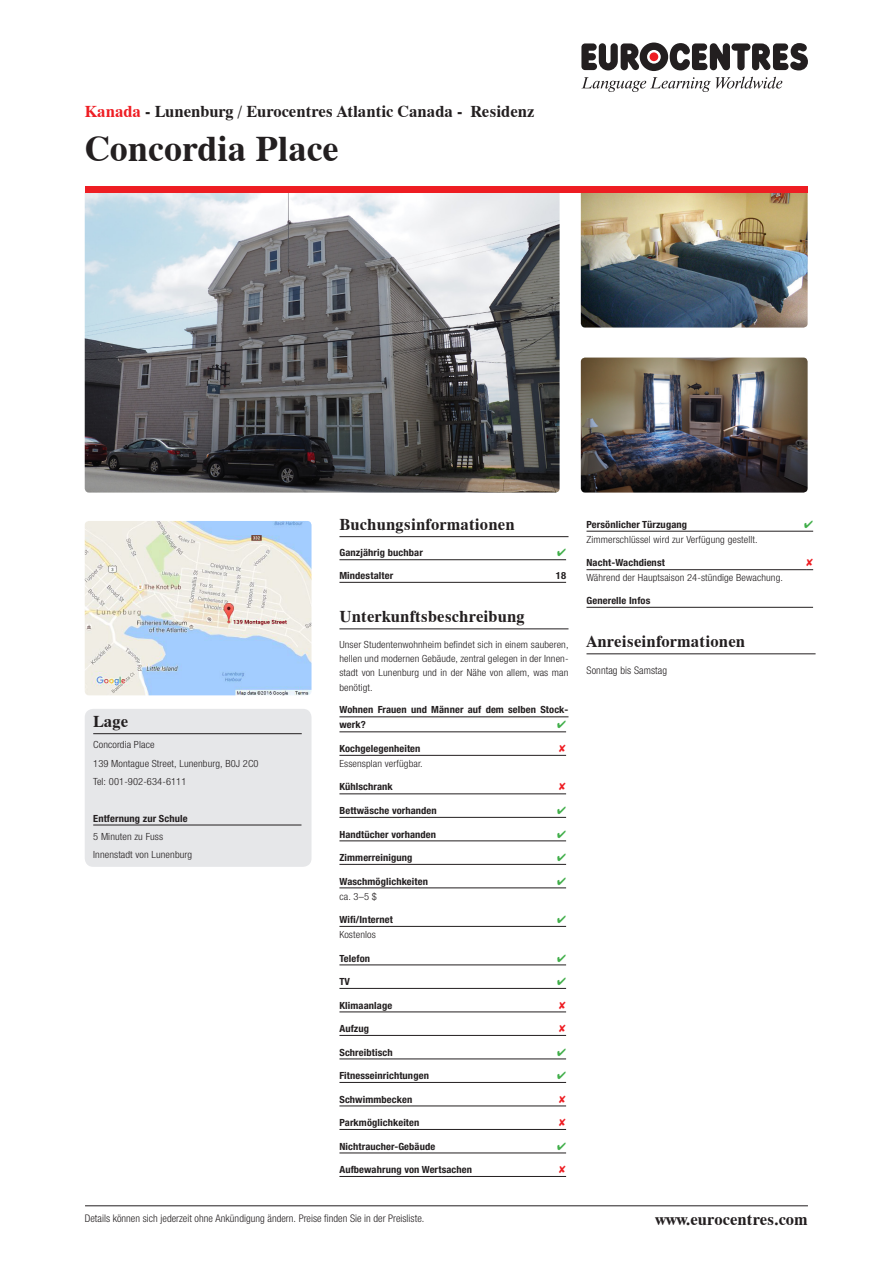
<style>
.page{position:relative;width:893px;height:1263px;background:#fff}
.page>*{position:absolute;margin:0;border:0;box-sizing:border-box;transform-origin:0 0}
.Residence_Title{font:700 36px "Dutch 801 BTWGL4";color:#231f20}
.Pagina_Right{font:700 16.5px "Dutch 801 BTWGL4";letter-spacing:.01em;color:#231f20}
.Pagina_Right-2{font:300 condensed 10.5px "Helvetica Neue LTW1 G";letter-spacing:.005em;color:#231f20}
.Residence_Informatio{font:300 condensed 10.5px "Helvetica Neue LTW1 G";letter-spacing:.01em;color:#231f20}
.Residence_Informatio-2{font:700 condensed 9.9px/15px "Helvetica Neue LTW1 G";letter-spacing:.01em;color:#231f20;scale:1.06 1}
.Residence_Informatio-3{font:300 condensed 9.9px/14.4px "Helvetica Neue LTW1 G";letter-spacing:.01em;color:#231f20;text-align:justify;scale:1.06 1}
.Location{font:300 condensed 9.9px "Helvetica Neue LTW1 G";letter-spacing:.01em;color:#231f20;scale:1.06 1}
.Location-2{font:700 condensed 9.9px "Helvetica Neue LTW1 G";letter-spacing:.01em;color:#231f20;scale:1.06 1}
.s1{color:#ee1d23}
</style>
<div class="page">
<svg style="left:581px;top:77px;width:201px;height:15px"></svg>
<svg style="left:581px;top:43px;width:227px;height:28px"></svg>
<hr style="left:85px;top:1205px;width:723px;height:1px;background:#231f20">
<img style="left:581px;top:193px;width:227px;height:135px">
<img style="left:581px;top:358px;width:227px;height:135px">
<div style="left:85px;top:709px;width:226px;height:158px;background:#e6e7e9;border-radius:9px"></div>
<hr style="left:93px;top:733px;width:209px;height:1px;background:#231f20">
<hr style="left:93px;top:825px;width:208px;height:1px;background:#231f20">
<img style="left:85px;top:193px;width:475px;height:300px">
<hr style="left:339px;top:536px;width:229px;height:1px;background:#231f20">
<hr style="left:339px;top:559px;width:227px;height:1px;background:#231f20">
<hr style="left:339px;top:582px;width:227px;height:1px;background:#231f20">
<hr style="left:339px;top:629px;width:229px;height:1px;background:#231f20">
<hr style="left:339px;top:716px;width:229px;height:1px;background:#231f20">
<hr style="left:339px;top:731px;width:227px;height:1px;background:#231f20">
<hr style="left:339px;top:755px;width:220px;height:1px;background:#231f20">
<hr style="left:339px;top:794px;width:220px;height:1px;background:#231f20">
<hr style="left:339px;top:817px;width:227px;height:1px;background:#231f20">
<hr style="left:339px;top:841px;width:227px;height:1px;background:#231f20">
<hr style="left:339px;top:864px;width:227px;height:1px;background:#231f20">
<hr style="left:339px;top:888px;width:227px;height:1px;background:#231f20">
<hr style="left:339px;top:926px;width:227px;height:1px;background:#231f20">
<hr style="left:339px;top:965px;width:227px;height:1px;background:#231f20">
<hr style="left:339px;top:988px;width:227px;height:1px;background:#231f20">
<hr style="left:339px;top:1012px;width:220px;height:1px;background:#231f20">
<hr style="left:339px;top:1035px;width:220px;height:1px;background:#231f20">
<hr style="left:339px;top:1059px;width:227px;height:1px;background:#231f20">
<hr style="left:339px;top:1082px;width:227px;height:1px;background:#231f20">
<hr style="left:339px;top:1106px;width:220px;height:1px;background:#231f20">
<hr style="left:339px;top:1129px;width:220px;height:1px;background:#231f20">
<hr style="left:339px;top:1153px;width:227px;height:1px;background:#231f20">
<hr style="left:339px;top:1176px;width:220px;height:1px;background:#231f20">
<hr style="left:586px;top:531px;width:227px;height:1px;background:#231f20">
<hr style="left:586px;top:569px;width:220px;height:1px;background:#231f20">
<hr style="left:586px;top:607px;width:227px;height:1px;background:#231f20">
<hr style="left:586px;top:654px;width:230px;height:1px;background:#231f20">
<div style="left:85px;top:186px;width:723px;height:7px;background:#ee1d23"></div>
<img style="left:85px;top:521px;width:226px;height:174px">
<svg style="left:559px;top:754px;width:7px;height:2px"></svg>
<svg style="left:559px;top:793px;width:7px;height:2px"></svg>
<svg style="left:559px;top:1011px;width:7px;height:2px"></svg>
<svg style="left:559px;top:1034px;width:7px;height:2px"></svg>
<svg style="left:559px;top:1105px;width:7px;height:2px"></svg>
<p class="Pagina_Right" style="left:85px;top:100px;width:451px"><span class="s1">Kanada</span> - Lunenburg / Eurocentres Atlantic Canada - Residenz</p>
<p class="Residence_Title" style="left:85px;top:124px;width:255px">Concordia Place</p>
<p class="Pagina_Right" style="left:93px;top:710px;width:36px">Lage</p>
<p class="Location" style="left:93px;top:739px;width:59px">Concordia Place</p>
<p class="Location" style="left:93px;top:757px;width:158px">139 Montague Street, Lunenburg, B0J 2C0</p>
<p class="Location" style="left:93px;top:776px;width:89px">Tel: 001-902-634-6111</p>
<p class="Location-2" style="left:93px;top:812px;width:91px">Entfernung zur Schule</p>
<p class="Location" style="left:93px;top:831px;width:67px">5 Minuten zu Fuss</p>
<p class="Location" style="left:93px;top:849px;width:95px">Innenstadt von Lunenburg</p>
<p class="Pagina_Right" style="left:339px;top:513px;width:177px">Buchungsinformationen</p>
<p class="Residence_Informatio-2" style="left:339px;top:545px;width:80px">Ganzjährig buchbar</p>
<p class="Residence_Informatio-2" style="left:339px;top:568px;width:52px">Mindestalter</p>
<p class="Residence_Informatio-2" style="left:556px;top:568px;width:11px">18</p>
<p class="Pagina_Right" style="left:339px;top:605px;width:187px">Unterkunftsbeschreibung</p>
<p class="Residence_Informatio-3" style="left:339px;top:637px;width:218px">Unser Studentenwohnheim befindet sich in einem sauberen, hellen und modernen Gebäude, zentral gelegen in der Innen&shy;stadt von Lunenburg und in der Nähe von allem, was man benötigt.</p>
<p class="Residence_Informatio-2" style="left:339px;top:702px;width:218px">Wohnen Frauen und Männer auf dem selben Stock&shy;werk?</p>
<p class="Residence_Informatio-2" style="left:339px;top:741px;width:78px">Kochgelegenheiten</p>
<p class="Residence_Informatio-3" style="left:339px;top:756px;width:80px">Essensplan verfügbar.</p>
<p class="Residence_Informatio-2" style="left:339px;top:779px;width:52px">Kühlschrank</p>
<p class="Residence_Informatio-2" style="left:339px;top:803px;width:93px">Bettwäsche vorhanden</p>
<p class="Residence_Informatio-2" style="left:339px;top:826px;width:93px">Handtücher vorhanden</p>
<p class="Residence_Informatio-2" style="left:339px;top:850px;width:70px">Zimmerreinigung</p>
<p class="Residence_Informatio-2" style="left:339px;top:873px;width:85px">Waschmöglichkeiten</p>
<p class="Residence_Informatio-3" style="left:339px;top:889px;width:37px">ca. 3–5 $</p>
<p class="Residence_Informatio-2" style="left:339px;top:912px;width:52px">Wifi/Internet</p>
<p class="Residence_Informatio-3" style="left:339px;top:927px;width:36px">Kostenlos</p>
<p class="Residence_Informatio-2" style="left:339px;top:950px;width:30px">Telefon</p>
<p class="Residence_Informatio-2" style="left:339px;top:974px;width:11px">TV</p>
<p class="Residence_Informatio-2" style="left:339px;top:997px;width:51px">Klimaanlage</p>
<p class="Residence_Informatio-2" style="left:339px;top:1021px;width:30px">Aufzug</p>
<p class="Residence_Informatio-2" style="left:339px;top:1044px;width:52px">Schreibtisch</p>
<p class="Residence_Informatio-2" style="left:339px;top:1068px;width:86px">Fitnesseinrichtungen</p>
<p class="Residence_Informatio-2" style="left:339px;top:1091px;width:70px">Schwimmbecken</p>
<p class="Residence_Informatio-2" style="left:339px;top:1115px;width:77px">Parkmöglichkeiten</p>
<p class="Residence_Informatio-2" style="left:339px;top:1138px;width:92px">Nichtraucher-Gebäude</p>
<p class="Residence_Informatio-2" style="left:339px;top:1162px;width:127px">Aufbewahrung von Wertsachen</p>
<p class="Pagina_Right-2" style="left:85px;top:1212px;width:341px">Details können sich jederzeit ohne Ankündigung ändern. Preise finden Sie in der Preisliste.</p>
<p class="Residence_Informatio-2" style="left:586px;top:517px;width:96px">Persönlicher Türzugang</p>
<p class="Residence_Informatio-3" style="left:586px;top:532px;width:163px">Zimmerschlüssel wird zur Verfügung gestellt.</p>
<p class="Residence_Informatio-2" style="left:586px;top:555px;width:75px">Nacht-Wachdienst</p>
<p class="Residence_Informatio-3" style="left:586px;top:571px;width:187px">Während der Hauptsaison 24-stündige Bewachung.</p>
<p class="Residence_Informatio-2" style="left:586px;top:593px;width:62px">Generelle Infos</p>
<p class="Pagina_Right" style="left:586px;top:630px;width:160px">Anreiseinformationen</p>
<p class="Residence_Informatio" style="left:586px;top:664px;width:82px">Sonntag bis Samstag</p>
<p class="Pagina_Right" style="left:655px;top:1208px;width:154px">www.eurocentres.com</p>
</div>
